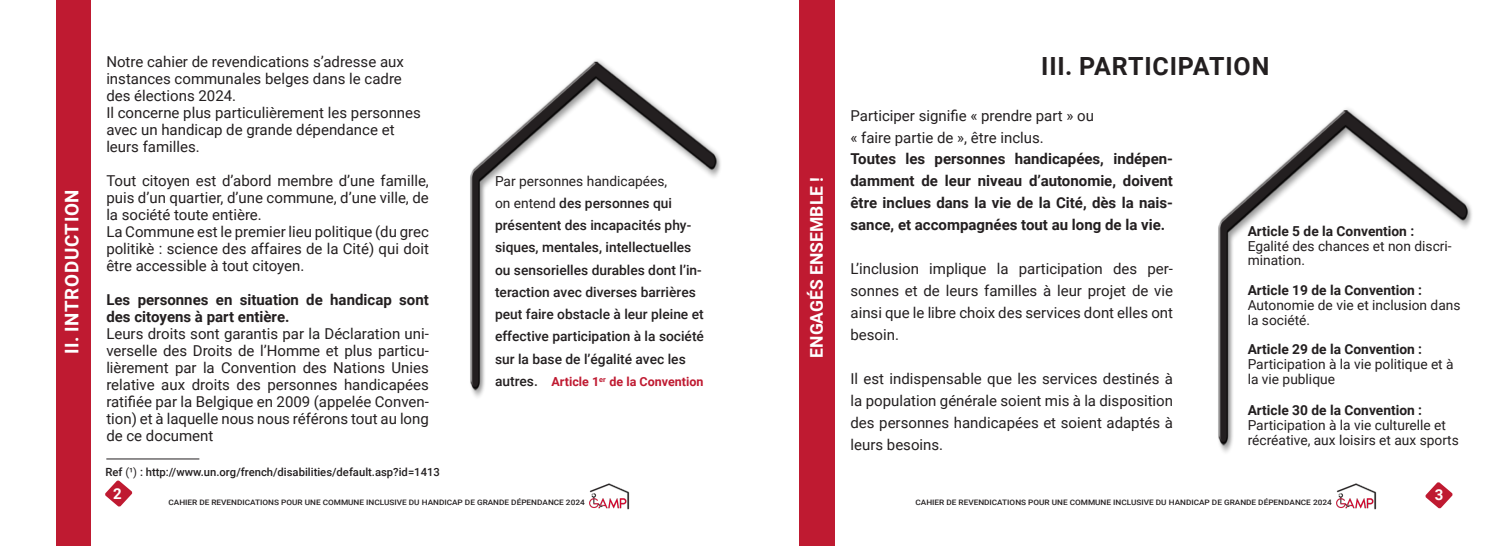
<style>
.page{position:relative;width:1510px;height:546px;background:#fff}
.page>*{position:absolute;margin:0;border:0;box-sizing:border-box;transform-origin:0 0}
.t1{font:700 25px "Roboto";letter-spacing:.035em;color:#231f20}
.t2{font:700 18.75px "Roboto";letter-spacing:.035em;color:#fff}
.t3{font:700 17.5px "Roboto";color:#fff}
.t4{font:15px/17px "Roboto";color:#231f20;text-align:justify}
.t5{font:700 15px/21.9px "Roboto";color:#231f20}
.t6{font:700 15px "Roboto";color:#fff}
.t7{font:13.75px/14.9px "Roboto";color:#231f20}
.t8{font:500 13.75px/22.2px "Roboto";color:#231f20}
.t9{font:700 13.75px "Roboto";color:#231f20}
.t10{font:700 12.5px "Roboto";color:#bf1a31}
.t11{font:500 11.25px "Roboto";color:#231f20}
.t12{font:500 7.5px "Roboto";color:#231f20;scale:1.1 1}
.s1{font-weight:400}
.s2{font-weight:500;font-size:13.75px;color:#231f20}
.s3{font-weight:700}
</style>
<div class="page">
<img style="left:470px;top:60px;width:251px;height:337px">
<img style="left:1218px;top:108px;width:254px;height:345px">
<div style="left:56px;top:0;width:34px;height:546px;background:#bf1a31"></div>
<div style="left:800px;top:0;width:34px;height:546px;background:#bf1a31"></div>
<svg style="left:1425px;top:482px;width:27px;height:26px"></svg>
<img style="left:1336px;top:483px;width:41px;height:27px">
<img style="left:589px;top:483px;width:41px;height:27px">
<svg style="left:105px;top:480px;width:27px;height:26px"></svg>
<hr style="left:106px;top:458px;width:93px;height:1px;background:#231f20">
<div style="left:799px;top:0;width:34px;height:546px;background:#bf1a31"></div>
<p class="t2" style="left:59px;top:354px;width:166px;rotate:-90deg">II. INTRODUCTION</p>
<p class="t4" style="left:106px;top:53px;width:299px;text-align:left">Notre cahier de revendications s’adresse aux instances communales belges dans le cadre des élections 2024.</p>
<p class="t4" style="left:106px;top:104px;width:316px;text-align:left">Il concerne plus particulièrement les personnes avec un handicap de grande dépendance et leurs familles.</p>
<p class="t4" style="left:106px;top:172px;width:324px">Tout citoyen est d’abord membre d’une famille, puis d’un quartier, d’une commune, d’une ville, de la société toute entière.</p>
<p class="t4" style="left:106px;top:223px;width:324px">La Commune est le premier lieu politique (du grec</p>
<p class="t4" style="left:106px;top:240px;width:324px">politikè : science des affaires de la Cité) qui doit être accessible à tout citoyen.</p>
<p class="t5" style="left:106px;top:291px;width:324px;line-height:17px">Les personnes en situation de handicap sont des citoyens à part entière.</p>
<p class="t4" style="left:106px;top:324px;width:324px">Leurs droits sont garantis par la Déclaration uni&shy;verselle des Droits de l’Homme et plus particu&shy;lièrement par la Convention des Nations Unies relative aux droits des personnes handicapées ratifiée par la Belgique en 2009 (appelée Conven&shy;tion) et à laquelle nous nous référons tout au long de ce document</p>
<p class="t11" style="left:105px;top:464px;width:336px">Ref <span class="s1">(¹)</span> : http://www.un.org/french/disabilities/default.asp?id=1413</p>
<p class="t7" style="left:495px;top:173px;width:174px">Par personnes handicapées,</p>
<p class="t8" style="left:495px;top:191px;width:210px"><span class="s1">on entend</span> des personnes qui présentent des incapacités phy&shy;siques, mentales, intellectuelles ou sensorielles durables dont l’in&shy;teraction avec diverses barrières peut faire obstacle à leur pleine et effective participation à la société sur la base de l’égalité avec les</p>
<p class="t10" style="left:495px;top:372px;width:210px"><span class="s2">autres.</span> Article 1<sup>er</sup> de la Convention</p>
<p class="t3" style="left:804px;top:357px;width:182px;rotate:-90deg">ENGAGÉS ENSEMBLE !</p>
<p class="t1" style="left:1041px;top:49px;width:230px">III. PARTICIPATION</p>
<p class="t4" style="left:850px;top:106px;width:245px">Participer signifie « prendre part » ou</p>
<p class="t4" style="left:850px;top:128px;width:195px">« faire partie de », être inclus.</p>
<p class="t5" style="left:850px;top:148px;width:324px;text-align:justify">Toutes les personnes handicapées, indépen&shy;damment de leur niveau d’autonomie, doivent être inclues dans la vie de la Cité, dès la nais&shy;sance, et accompagnées tout au long de la vie.</p>
<p class="t4" style="left:850px;top:257px;width:324px;line-height:21.9px">L’inclusion implique la participation des per&shy;sonnes et de leurs familles à leur projet de vie ainsi que le libre choix des services dont elles ont besoin.</p>
<p class="t4" style="left:850px;top:367px;width:324px;line-height:21.9px">Il est indispensable que les services destinés à la population générale soient mis à la disposition des personnes handicapées et soient adaptés à leurs besoins.</p>
<p class="t9" style="left:1247px;top:221px;width:168px">Article 5 de la Convention :</p>
<p class="t7" style="left:1247px;top:238px;width:205px">Egalité des chances et non discri&shy;mination.</p>
<p class="t9" style="left:1247px;top:280px;width:176px">Article 19 de la Convention :</p>
<p class="t7" style="left:1247px;top:297px;width:214px">Autonomie de vie et inclusion dans la société.</p>
<p class="t9" style="left:1247px;top:340px;width:176px">Article 29 de la Convention :</p>
<p class="t7" style="left:1247px;top:356px;width:207px">Participation à la vie politique et à la vie publique</p>
<p class="t7" style="left:1247px;top:402px;width:213px"><span class="s3">Article 30 de la Convention :<br></span>Participation à la vie culturelle et récréative, aux loisirs et aux sports</p>
<p class="t6" style="left:113px;top:483px;width:10px">2</p>
<p class="t6" style="left:1434px;top:484px;width:10px">3</p>
<p class="t12" style="left:168px;top:497px;width:380px">CAHIER DE REVENDICATIONS POUR UNE COMMUNE INCLUSIVE DU HANDICAP DE GRANDE DÉPENDANCE 2024</p>
<p class="t12" style="left:915px;top:497px;width:380px">CAHIER DE REVENDICATIONS POUR UNE COMMUNE INCLUSIVE DU HANDICAP DE GRANDE DÉPENDANCE 2024</p>
</div>
